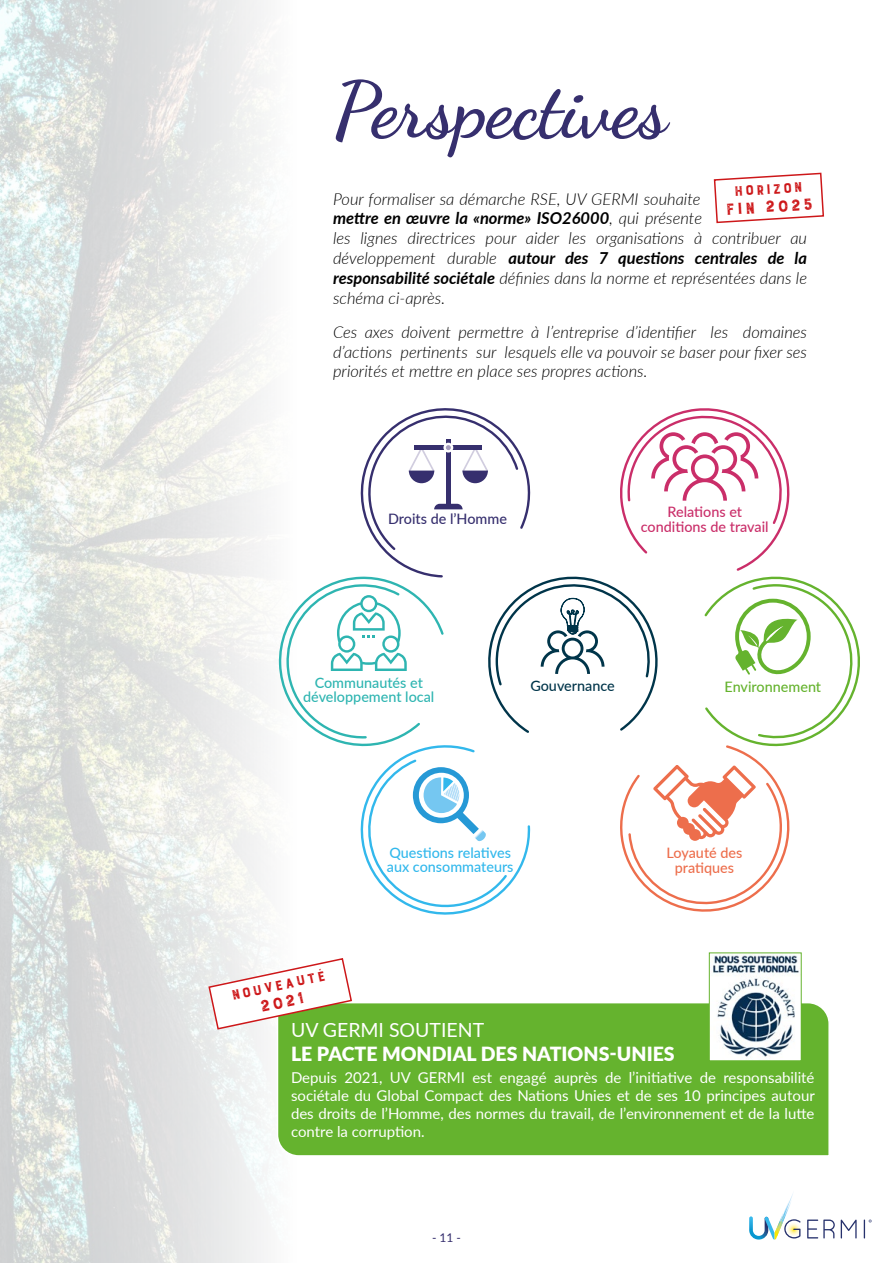
<style>
.page{position:relative;width:893px;height:1263px;background:#fff}
.page>*{position:absolute;margin:0;border:0;box-sizing:border-box;transform-origin:0 0}
.t1{font:700 78px "Dancing Script";color:#362f6e}
.t2{font:700 21px "Burford Rustic";color:#cd1719}
.t3{font:900 19.5px "Lato";color:#fff}
.t4{font:19.5px "Lato";color:#fff}
.t5{font:700 18px "Burford Rustic";color:#cd1719}
.t6{font:italic 300 16.5px/19.8px "Lato";color:#000}
.t7{font:15px/18px "Lato";color:#fff;text-align:justify}
.t8{font:500 14.4px/14.4px "Lato";color:#32b8ec}
.t9{font:500 14.4px "Lato";color:#2eb5b1}
.t10{font:500 14.4px/14.4px "Lato";color:#ca2e69;text-align:center}
.t11{font:500 14.4px/14.4px "Lato";color:#ed6e4c;text-align:center}
.t12{font:500 14.4px "Lato";color:#362f6e}
.t13{font:500 14.4px "Lato";color:#65b32e}
.t14{font:500 14.4px "Lato";color:#00354a}
.t15{font:12px "Lato";color:#362f6e}
.s1{font-weight:700}
</style>
<div class="page">
<svg style="left:841px;top:1219px;width:16px;height:19px"></svg>
<svg style="left:749px;top:1194px;width:52px;height:46px"></svg>
<svg style="left:807px;top:1219px;width:28px;height:19px"></svg>
<svg style="left:864px;top:1219px;width:8px;height:19px"></svg>
<img style="left:0;top:0;width:264px;height:1263px">
<svg style="left:713px;top:172px;width:112px;height:52px"></svg>
<svg style="left:278px;top:408px;width:582px;height:507px"></svg>
<div style="left:278px;top:1001px;width:551px;height:155px;background:#65b32e"></div>
<svg style="left:207px;top:957px;width:146px;height:73px"></svg>
<img style="left:711px;top:954px;width:88px;height:105px">
<div style="left:709px;top:952px;width:92px;height:109px;border:1px solid #65b32e"></div>
<h1 class="t1" style="left:333px;top:50px;width:335px">Perspectives</h1>
<p class="t5" style="left:733px;top:182px;width:70px;rotate:-4deg">HORIZON</p>
<p class="t2" style="left:725px;top:199px;width:89px;rotate:-4deg">FIN 2025</p>
<p class="t6" style="left:333px;top:188px;width:475px">Pour formaliser sa démarche RSE, UV GERMI souhaite<br><span class="s1">mettre en œuvre la «norme» ISO26000</span>, qui présente<br>les lignes directrices pour aider les organisations à contribuer au développement durable <span class="s1">autour des 7 questions centrales de la responsabilité sociétale</span> définies dans la norme et représentées dans le schéma ci-après.</p>
<p class="t6" style="left:333px;top:321px;width:475px;text-align:justify">Ces axes doivent permettre à l’entreprise d’identifier les domaines d’actions pertinents sur lesquels elle va pouvoir se baser pour fixer ses priorités et mettre en place ses propres actions.</p>
<p class="t12" style="left:388px;top:509px;width:120px">Droits de l’Homme</p>
<p class="t10" style="left:641px;top:504px;width:129px">Relations et conditions de travail</p>
<p class="t9" style="left:315px;top:672px;width:110px">Communautés et</p>
<p class="t14" style="left:530px;top:675px;width:86px">Gouvernance</p>
<p class="t13" style="left:725px;top:676px;width:98px">Environnement</p>
<p class="t9" style="left:303px;top:687px;width:133px">développement local</p>
<p class="t5" style="left:230px;top:986px;width:97px;rotate:-12deg">NOUVEAUTÉ</p>
<p class="t2" style="left:258px;top:996px;width:47px;rotate:-12deg">2021</p>
<p class="t8" style="left:387px;top:845px;width:128px">Questions relatives aux consommateurs</p>
<p class="t11" style="left:667px;top:845px;width:77px">Loyauté des pratiques</p>
<p class="t4" style="left:291px;top:1016px;width:195px">UV GERMI SOUTIENT</p>
<p class="t3" style="left:291px;top:1039px;width:385px">LE PACTE MONDIAL DES NATIONS-UNIES</p>
<p class="t7" style="left:291px;top:1068px;width:525px">Depuis 2021, UV GERMI est engagé auprès de l’initiative de responsabilité sociétale du Global Compact des Nations Unies et de ses 10 principes autour des droits de l’Homme, des normes du travail, de l’environnement et de la lutte contre la corruption.</p>
<p class="t15" style="left:432px;top:1229px;width:30px">- 11 -</p>
</div>
